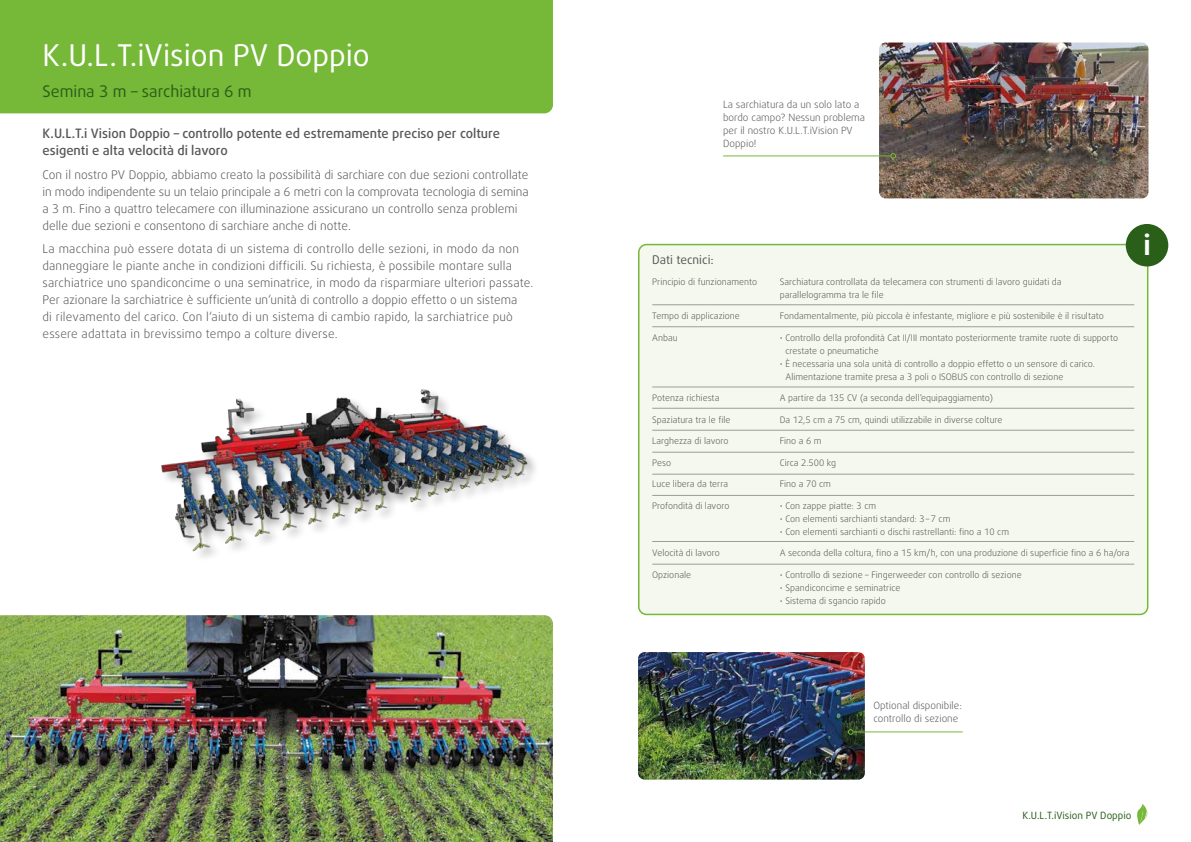
<style>
.page{position:relative;width:1191px;height:842px;background:#fff}
.page>*{position:absolute;margin:0;border:0;box-sizing:border-box;transform-origin:0 0}
.t1{font:30px "Daxline Pro";color:#fff}
.t2{font:700 28px "Daxline Pro";color:#fff}
.t3{font:16px "Daxline Pro";color:#295f19}
.t4{font:500 13px/17px "Daxline Pro";color:#575756}
.t5{font:300 12px/17px "Daxline Pro";color:#575756}
.t6{font:12px "Daxline OT";color:#575756}
.t7{font:300 10px/13px "Daxline Pro";color:#575756}
.t8{font:10px "Daxline Pro";color:#295f19}
.t9{font:300 9px/13px "Daxline Pro";color:#575756}
</style>
<div class="page">
<div style="left:0;top:0;width:553px;height:113px;background:#76b837"></div>
<img style="left:0;top:615px;width:553px;height:227px">
<div style="left:639px;top:245px;width:508px;height:369px;background:#f4f8ee;border-radius:8px"></div>
<div style="left:638px;top:244px;width:510px;height:371px;border:2px solid #76b837;border-radius:8px"></div>
<hr style="left:652px;top:304px;width:482px;height:1px;background:#9d9d9c">
<div style="left:1125px;top:224px;width:43px;height:42px;background:#295f19;border-radius:50%"></div>
<hr style="left:652px;top:326px;width:482px;height:1px;background:#9d9d9c">
<hr style="left:652px;top:387px;width:482px;height:1px;background:#9d9d9c">
<hr style="left:652px;top:408px;width:482px;height:1px;background:#9d9d9c">
<hr style="left:652px;top:430px;width:482px;height:1px;background:#9d9d9c">
<hr style="left:652px;top:452px;width:482px;height:1px;background:#9d9d9c">
<hr style="left:652px;top:474px;width:482px;height:1px;background:#9d9d9c">
<hr style="left:652px;top:495px;width:482px;height:1px;background:#9d9d9c">
<hr style="left:652px;top:541px;width:482px;height:1px;background:#9d9d9c">
<hr style="left:652px;top:564px;width:482px;height:1px;background:#9d9d9c">
<img style="left:161px;top:389px;width:368px;height:162px">
<img style="left:638px;top:652px;width:227px;height:128px">
<hr style="left:853px;top:731px;width:109px;height:1px;background:#76b837">
<svg style="left:848px;top:729px;width:5px;height:6px"></svg>
<svg style="left:1137px;top:804px;width:11px;height:21px"></svg>
<img style="left:879px;top:43px;width:269px;height:155px">
<hr style="left:723px;top:155px;width:167px;height:1px;background:#76b837">
<svg style="left:890px;top:153px;width:6px;height:6px"></svg>
<h1 class="t1" style="left:43px;top:35px;width:329px">K.U.L.T.iVision PV Doppio</h1>
<h3 class="t3" style="left:43px;top:81px;width:211px">Semina 3 m – sarchiatura 6 m</h3>
<h3 class="t4" style="left:43px;top:125px;width:459px">K.U.L.T.i Vision Doppio – controllo potente ed estremamente preciso per colture esigenti e alta velocità di lavoro</h3>
<p class="t5" style="left:43px;top:167px;width:487px">Con il nostro PV Doppio, abbiamo creato la possibilità di sarchiare con due sezioni controllate in modo indipendente su un telaio principale a 6 metri con la comprovata tecnologia di semina a 3 m. Fino a quattro telecamere con illuminazione assicurano un controllo senza problemi delle due sezioni e consentono di sarchiare anche di notte.</p>
<p class="t5" style="left:43px;top:240px;width:492px">La macchina può essere dotata di un sistema di controllo delle sezioni, in modo da non danneggiare le piante anche in condizioni difficili. Su richiesta, è possibile montare sulla sarchiatrice uno spandiconcime o una seminatrice, in modo da risparmiare ulteriori passate.<br>Per azionare la sarchiatrice è sufficiente un‘unità di controllo a doppio effetto o un sistema<br>di rilevamento del carico. Con l‘aiuto di un sistema di cambio rapido, la sarchiatrice può essere adattata in brevissimo tempo a colture diverse.</p>
<p class="t7" style="left:723px;top:98px;width:143px">La sarchiatura da un solo lato a bordo campo? Nessun problema per il nostro K.U.L.T.iVision PV<br>Doppio!</p>
<h3 class="t6" style="left:652px;top:252px;width:63px">Dati tecnici:</h3>
<p class="t9" style="left:652px;top:275px;width:106px">Principio di funzionamento</p>
<p class="t9" style="left:780px;top:275px;width:283px">Sarchiatura controllata da telecamera con strumenti di lavoro guidati da parallelogramma tra le file</p>
<p class="t9" style="left:652px;top:310px;width:89px">Tempo di applicazione</p>
<p class="t9" style="left:780px;top:310px;width:325px">Fondamentalmente, più piccola è infestante, migliore e più sostenibile è il risultato</p>
<p class="t9" style="left:652px;top:331px;width:27px">Anbau</p>
<p class="t9" style="left:785px;top:331px;width:334px;text-indent:-6px">• Controllo della profondità Cat II/III montato posteriormente tramite ruote di supporto crestate o pneumatiche</p>
<p class="t9" style="left:785px;top:357px;width:311px;text-indent:-6px">• È necessaria una sola unità di controllo a doppio effetto o un sensore di carico.<br>Alimentazione tramite presa a 3 poli o ISOBUS con controllo di sezione</p>
<p class="t9" style="left:652px;top:392px;width:69px">Potenza richiesta</p>
<p class="t9" style="left:780px;top:392px;width:215px">A partire da 135 CV (a seconda dell‘equipaggiamento)</p>
<p class="t9" style="left:652px;top:413px;width:80px">Spaziatura tra le file</p>
<p class="t9" style="left:780px;top:413px;width:224px">Da 12,5 cm a 75 cm, quindi utilizzabile in diverse colture</p>
<p class="t9" style="left:652px;top:435px;width:78px">Larghezza di lavoro</p>
<p class="t9" style="left:780px;top:435px;width:43px">Fino a 6 m</p>
<p class="t9" style="left:652px;top:456px;width:20px">Peso</p>
<p class="t9" style="left:780px;top:456px;width:58px">Circa 2.500 kg</p>
<p class="t9" style="left:652px;top:478px;width:77px">Luce libera da terra</p>
<p class="t9" style="left:780px;top:478px;width:53px">Fino a 70 cm</p>
<p class="t9" style="left:652px;top:499px;width:79px">Profondità di lavoro</p>
<p class="t9" style="left:780px;top:499px;width:98px">• Con zappe piatte: 3 cm</p>
<p class="t9" style="left:780px;top:512px;width:172px">• Con elementi sarchianti standard: 3–7 cm</p>
<p class="t9" style="left:780px;top:525px;width:231px">• Con elementi sarchianti o dischi rastrellanti: fino a 10 cm</p>
<p class="t9" style="left:652px;top:547px;width:69px">Velocità di lavoro</p>
<p class="t9" style="left:780px;top:547px;width:351px">A seconda della coltura, fino a 15 km/h, con una produzione di superficie fino a 6 ha/ora</p>
<p class="t9" style="left:652px;top:568px;width:40px">Opzionale</p>
<p class="t9" style="left:780px;top:568px;width:243px">• Controllo di sezione – Fingerweeder con controllo di sezione</p>
<p class="t9" style="left:780px;top:581px;width:122px">• Spandiconcime e seminatrice</p>
<p class="t9" style="left:780px;top:594px;width:107px">• Sistema di sgancio rapido</p>
<h2 class="t2" style="left:1143px;top:227px;width:9px">i</h2>
<p class="t7" style="left:873px;top:699px;width:90px">Optional disponibile: controllo di sezione</p>
<p class="t8" style="left:1022px;top:808px;width:111px">K.U.L.T.iVision PV Doppio</p>
</div>
